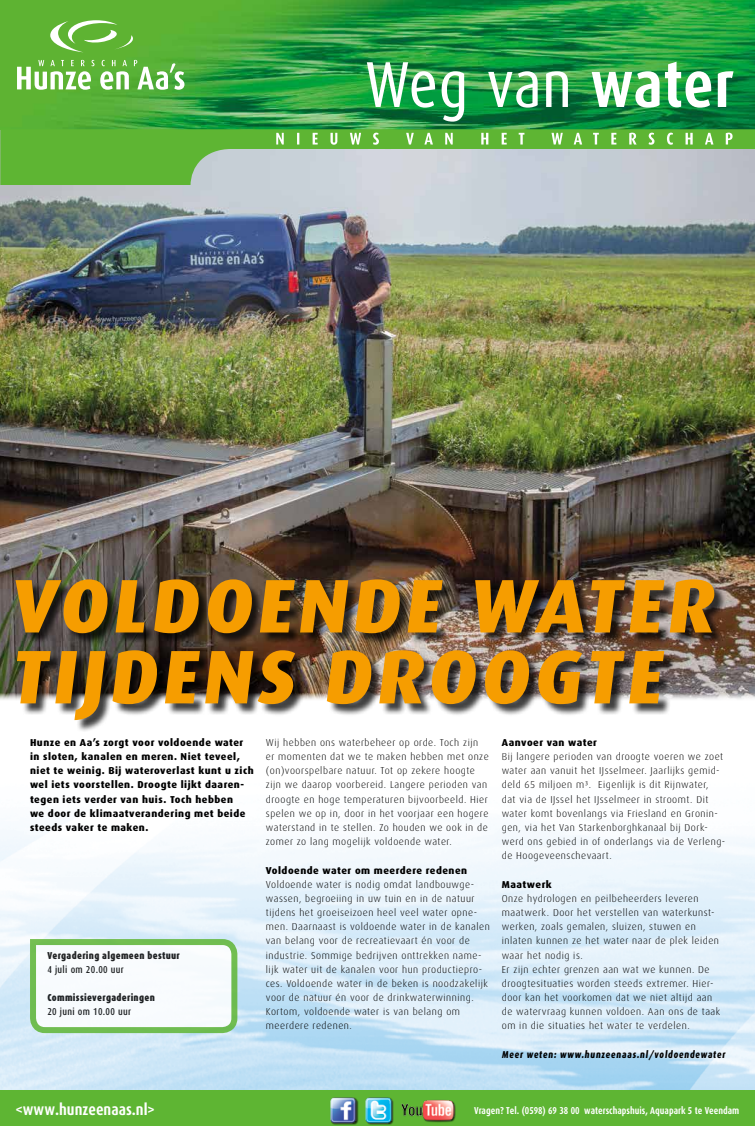
<style>
.page{position:relative;width:755px;height:1126px;background:#fff}
.page>*{position:absolute;margin:0;border:0;box-sizing:border-box;transform-origin:0 0}
.t1{font:800 76px/70.9px "Dax";color:#f69d00}
.t2{font:700 16px "Dax Condensed";color:#fff}
.t3{font:300 10px/14.2px "Dax";letter-spacing:.05em;color:#000}
.t4{font:800 10px/14.2px "Dax";letter-spacing:.05em;color:#000}
.t5{font:700 10px "Dax Condensed";color:#fff}
.t6{font:900 10px "Dax Condensed";letter-spacing:.03em;color:#000}
.t7{font:800 10px "Dax";letter-spacing:.05em;color:#000;scale:.8 1}
.t8{font:500 10px "Dax Condensed";letter-spacing:.03em;color:#000}
</style>
<div class="page">
<img style="left:0;top:185px;width:754px;height:905px">
<img style="left:0;top:0;width:754px;height:129px">
<svg style="left:0;top:129px;width:754px;height:56px;background:#97c28b"></svg>
<div style="left:17px;top:581px;width:709px;height:151px;background:#000;opacity:.75"></div>
<svg style="left:27px;top:938px;width:211px;height:96px"></svg>
<svg style="left:276px;top:133px;width:456px;height:12px;background:#7cc35a"></svg>
<img style="left:366px;top:62px;width:367px;height:60px">
<div style="left:0;top:1090px;width:754px;height:35px;background:#5eb533"></div>
<svg style="left:17px;top:60px;width:77px;height:30px"></svg>
<svg style="left:100px;top:60px;width:84px;height:30px"></svg>
<svg style="left:50px;top:20px;width:84px;height:32px;background:#7dc25a"></svg>
<div style="left:330px;top:1097px;width:28px;height:28px;background:#000;opacity:.75"></div>
<img style="left:330px;top:1097px;width:26px;height:26px">
<div style="left:366px;top:1097px;width:28px;height:28px;background:#000;opacity:.75"></div>
<img style="left:365px;top:1097px;width:27px;height:26px">
<img style="left:401px;top:1103px;width:21px;height:14px">
<div style="left:422px;top:1100px;width:33px;height:23px;background:#000;opacity:.75"></div>
<h1 class="t1" style="left:9px;top:571px;width:715px">VOLDOENDE WATER<br>TIJDENS DROOGTE</h1>
<p class="t4" style="left:30px;top:735px;width:225px">Hunze en Aa’s zorgt voor voldoende water in sloten, kanalen en meren. Niet teveel, niet te weinig. Bij wateroverlast kunt u zich wel iets voorstellen. Droogte lijkt daaren&shy;tegen iets verder van huis. Toch hebben<br>we door de klimaatverandering met beide steeds vaker te maken.</p>
<p class="t3" style="left:266px;top:735px;width:224px">Wij hebben ons waterbeheer op orde. Toch zijn er momenten dat we te maken hebben met onze (on)voorspelbare natuur. Tot op zekere hoogte zijn we daarop voorbereid. Langere perioden van droogte en hoge temperaturen bijvoorbeeld. Hier spelen we op in, door in het voorjaar een hogere waterstand in te stellen. Zo houden we ook in de zomer zo lang mogelijk voldoende water.</p>
<p class="t4" style="left:266px;top:862px;width:203px">Voldoende water om meerdere redenen</p>
<p class="t3" style="left:266px;top:877px;width:225px">Voldoende water is nodig omdat landbouwge&shy;wassen, begroeiing in uw tuin en in de natuur tijdens het groeiseizoen heel veel water opne&shy;men. Daarnaast is voldoende water in de kanalen van belang voor de recreatievaart én voor de industrie. Sommige bedrijven onttrekken name&shy;lijk water uit de kanalen voor hun productiepro&shy;ces. Voldoende water in de beken is noodzakelijk voor de natuur én voor de drinkwaterwinning.<br>Kortom, voldoende water is van belang om meerdere redenen.</p>
<p class="t4" style="left:501px;top:735px;width:97px">Aanvoer van water</p>
<p class="t3" style="left:501px;top:749px;width:225px">Bij langere perioden van droogte voeren we zoet water aan vanuit het IJsselmeer. Jaarlijks gemid&shy;deld 65 miljoen m³. Eigenlijk is dit Rijnwater,<br>dat via de IJssel het IJsselmeer in stroomt. Dit water komt bovenlangs via Friesland en Gronin&shy;gen, via het Van Starkenborghkanaal bij Dork&shy;werd ons gebied in of onderlangs via de Verleng&shy;de Hoogeveenschevaart.</p>
<p class="t4" style="left:501px;top:877px;width:51px">Maatwerk</p>
<p class="t3" style="left:501px;top:891px;width:220px">Onze hydrologen en peilbeheerders leveren maatwerk. Door het verstellen van waterkunst&shy;werken, zoals gemalen, sluizen, stuwen en inlaten kunnen ze het water naar de plek leiden waar het nodig is.<br>Er zijn echter grenzen aan wat we kunnen. De droogtesituaties worden steeds extremer. Hier&shy;door kan het voorkomen dat we niet altijd aan de watervraag kunnen voldoen. Aan ons de taak om in die situaties het water te verdelen.</p>
<p class="t7" style="left:501px;top:1048px;width:282px">Meer weten: www.hunzeenaas.nl/voldoendewater</p>
<p class="t6" style="left:47px;top:949px;width:134px">Vergadering algemeen bestuur</p>
<p class="t8" style="left:47px;top:963px;width:78px">4 juli om 20.00 uur</p>
<p class="t6" style="left:47px;top:992px;width:109px">Commissievergaderingen</p>
<p class="t8" style="left:47px;top:1006px;width:85px">20 juni om 10.00 uur</p>
<h2 class="t2" style="left:16px;top:1100px;width:141px">&lt;www.hunzeenaas.nl&gt;</h2>
<p class="t5" style="left:474px;top:1104px;width:266px">Vragen? Tel. (0598) 69 38 00 waterschapshuis, Aquapark 5 te Veendam</p>
</div>
